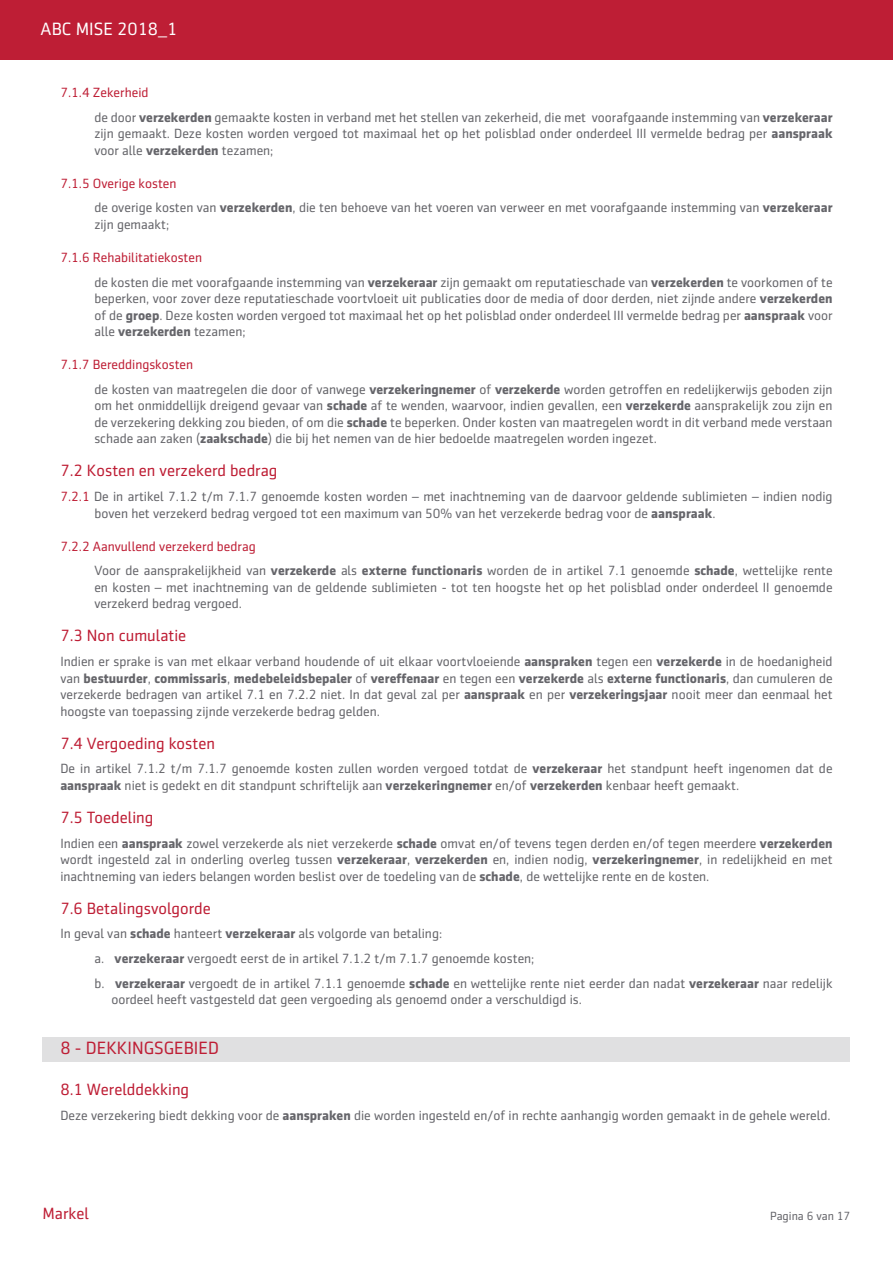
<style>
.page{position:relative;width:893px;height:1263px;background:#fff}
.page>*{position:absolute;margin:0;border:0;box-sizing:border-box;transform-origin:0 0}
.A__Überschrift{font:18px "Sentico Sans DT";color:#be1e35}
.Überschrift_13_20_bo{font:18px "Sentico Sans DT";color:#fff}
._1__Unterüberschrift{font:16.5px "Sentico Sans DT";color:#be1e35}
.Eingerückt{font:13.5px/16.5px "Sentico Sans DT";color:#65656a;text-align:justify}
.Standard_Text{font:13.5px/16.5px "Sentico Sans DT";color:#65656a;text-align:justify}
.Eingerückter_1_2_3{font:13.5px/16.5px "Sentico Sans DT";color:#65656a}
.Standard_Text-2{font:13.5px "Sentico Sans DT";color:#be1e35}
.t1{font:12px "Sentico Sans DT";color:#65656a}
.s1{font-weight:700}
.s2{color:#be1e35}
</style>
<div class="page">
<div style="left:0;top:0;width:893px;height:59px;background:#be1e35"></div>
<div style="left:43px;top:1037px;width:807px;height:25px;background:#e0e0e1"></div>
<p class="Überschrift_13_20_bo" style="left:41px;top:19px;width:138px">ABC MISE 2018_1</p>
<p class="Standard_Text-2" style="left:60px;top:85px;width:90px">7.1.4 Zekerheid</p>
<p class="Eingerückt" style="left:94px;top:109px;width:740px">de door <span class="s1">verzekerden</span> gemaakte kosten in verband met het stellen van zekerheid, die met voorafgaande instemming van <span class="s1">verzekeraar </span>zijn gemaakt. Deze kosten worden vergoed tot maximaal het op het polisblad onder onderdeel III vermelde bedrag per <span class="s1">aanspraak </span>voor alle <span class="s1">verzekerden</span> tezamen;</p>
<p class="Standard_Text-2" style="left:60px;top:176px;width:118px">7.1.5 Overige kosten</p>
<p class="Eingerückt" style="left:94px;top:199px;width:740px">de overige kosten van <span class="s1">verzekerden</span>, die ten behoeve van het voeren van verweer en met voorafgaande instemming van <span class="s1">verzekeraar </span>zijn gemaakt;</p>
<p class="Standard_Text-2" style="left:60px;top:250px;width:143px">7.1.6 Rehabilitatiekosten</p>
<p class="Eingerückt" style="left:94px;top:274px;width:740px">de kosten die met voorafgaande instemming van <span class="s1">verzekeraar</span> zijn gemaakt om reputatieschade van <span class="s1">verzekerden</span> te voorkomen of te beperken, voor zover deze reputatieschade voortvloeit uit publicaties door de media of door derden, niet zijnde andere <span class="s1">verzekerden </span>of de <span class="s1">groep</span>. Deze kosten worden vergoed tot maximaal het op het polisblad onder onderdeel III vermelde bedrag per <span class="s1">aanspraak</span> voor alle <span class="s1">verzekerden</span> tezamen;</p>
<p class="Standard_Text-2" style="left:60px;top:357px;width:134px">7.1.7 Bereddingskosten</p>
<p class="Eingerückt" style="left:94px;top:381px;width:740px">de kosten van maatregelen die door of vanwege <span class="s1">verzekeringnemer</span> of <span class="s1">verzekerde</span> worden getroffen en redelijkerwijs geboden zijn om het onmiddellijk dreigend gevaar van <span class="s1">schade</span> af te wenden, waarvoor, indien gevallen, een <span class="s1">verzekerde</span> aansprakelijk zou zijn en de verzekering dekking zou bieden, of om die <span class="s1">schade</span> te beperken. Onder kosten van maatregelen wordt in dit verband mede verstaan schade aan zaken (<span class="s1">zaakschade</span>) die bij het nemen van de hier bedoelde maatregelen worden ingezet.</p>
<p class="_1__Unterüberschrift" style="left:60px;top:462px;width:218px">7.2 Kosten en verzekerd bedrag</p>
<p class="Eingerückter_1_2_3" style="left:94px;top:488px;width:740px;text-indent:-34px"><span class="s2">7.2.1</span> De in artikel 7.1.2 t/m 7.1.7 genoemde kosten worden – met inachtneming van de daarvoor geldende sublimieten – indien nodig boven het verzekerd bedrag vergoed tot een maximum van 50% van het verzekerde bedrag voor de <span class="s1">aanspraak</span>.</p>
<p class="Standard_Text-2" style="left:60px;top:539px;width:197px">7.2.2 Aanvullend verzekerd bedrag</p>
<p class="Eingerückt" style="left:94px;top:562px;width:740px">Voor de aansprakelijkheid van <span class="s1">verzekerde</span> als <span class="s1">externe functionaris</span> worden de in artikel 7.1 genoemde <span class="s1">schade</span>, wettelijke rente en kosten – met inachtneming van de geldende sublimieten - tot ten hoogste het op het polisblad onder onderdeel II genoemde verzekerd bedrag vergoed.</p>
<p class="_1__Unterüberschrift" style="left:60px;top:627px;width:127px">7.3 Non cumulatie</p>
<p class="Standard_Text" style="left:60px;top:653px;width:774px">Indien er sprake is van met elkaar verband houdende of uit elkaar voortvloeiende <span class="s1">aanspraken</span> tegen een <span class="s1">verzekerde</span> in de hoedanigheid van <span class="s1">bestuurder</span>, <span class="s1">commissaris</span>, <span class="s1">medebeleidsbepaler</span> of <span class="s1">vereffenaar</span> en tegen een <span class="s1">verzekerde</span> als <span class="s1">externe functionaris</span>, dan cumuleren de verzekerde bedragen van artikel 7.1 en 7.2.2 niet. In dat geval zal per <span class="s1">aanspraak</span> en per <span class="s1">verzekeringsjaar</span> nooit meer dan eenmaal het hoogste van toepassing zijnde verzekerde bedrag gelden.</p>
<p class="_1__Unterüberschrift" style="left:60px;top:734px;width:156px">7.4 Vergoeding kosten</p>
<p class="Standard_Text" style="left:60px;top:760px;width:774px">De in artikel 7.1.2 t/m 7.1.7 genoemde kosten zullen worden vergoed totdat de <span class="s1">verzekeraar</span> het standpunt heeft ingenomen dat de <span class="s1">aanspraak</span> niet is gedekt en dit standpunt schriftelijk aan <span class="s1">verzekeringnemer</span> en/of <span class="s1">verzekerden</span> kenbaar heeft gemaakt.</p>
<p class="_1__Unterüberschrift" style="left:60px;top:808px;width:94px">7.5 Toedeling</p>
<p class="Standard_Text" style="left:60px;top:835px;width:774px">Indien een <span class="s1">aanspraak</span> zowel verzekerde als niet verzekerde <span class="s1">schade</span> omvat en/of tevens tegen derden en/of tegen meerdere <span class="s1">verzekerden </span>wordt ingesteld zal in onderling overleg tussen <span class="s1">verzekeraar</span>, <span class="s1">verzekerden</span> en, indien nodig, <span class="s1">verzekeringnemer</span>, in redelijkheid en met inachtneming van ieders belangen worden beslist over de toedeling van de <span class="s1">schade</span>, de wettelijke rente en de kosten.</p>
<p class="_1__Unterüberschrift" style="left:60px;top:899px;width:152px">7.6 Betalingsvolgorde</p>
<p class="Standard_Text" style="left:60px;top:925px;width:383px">In geval van <span class="s1">schade</span> hanteert <span class="s1">verzekeraar</span> als volgorde van betaling:</p>
<p class="Eingerückt" style="left:94px;top:950px;width:442px">a. <span class="s1">verzekeraar</span> vergoedt eerst de in artikel 7.1.2 t/m 7.1.7 genoemde kosten;</p>
<p class="Eingerückt" style="left:111px;top:975px;width:723px;text-indent:-17px">b. <span class="s1">verzekeraar</span> vergoedt de in artikel 7.1.1 genoemde <span class="s1">schade</span> en wettelijke rente niet eerder dan nadat <span class="s1">verzekeraar</span> naar redelijk oordeel heeft vastgesteld dat geen vergoeding als genoemd onder a verschuldigd is.</p>
<p class="A__Überschrift" style="left:60px;top:1038px;width:160px">8 - DEKKINGSGEBIED</p>
<p class="_1__Unterüberschrift" style="left:60px;top:1080px;width:130px">8.1 Werelddekking</p>
<p class="Standard_Text" style="left:60px;top:1107px;width:772px">Deze verzekering biedt dekking voor de <span class="s1">aanspraken</span> die worden ingesteld en/of in rechte aanhangig worden gemaakt in de gehele wereld.</p>
<p class="_1__Unterüberschrift" style="left:43px;top:1204px;width:48px">Markel</p>
<p class="t1" style="left:770px;top:1210px;width:82px">Pagina 6 van 17</p>
</div>
